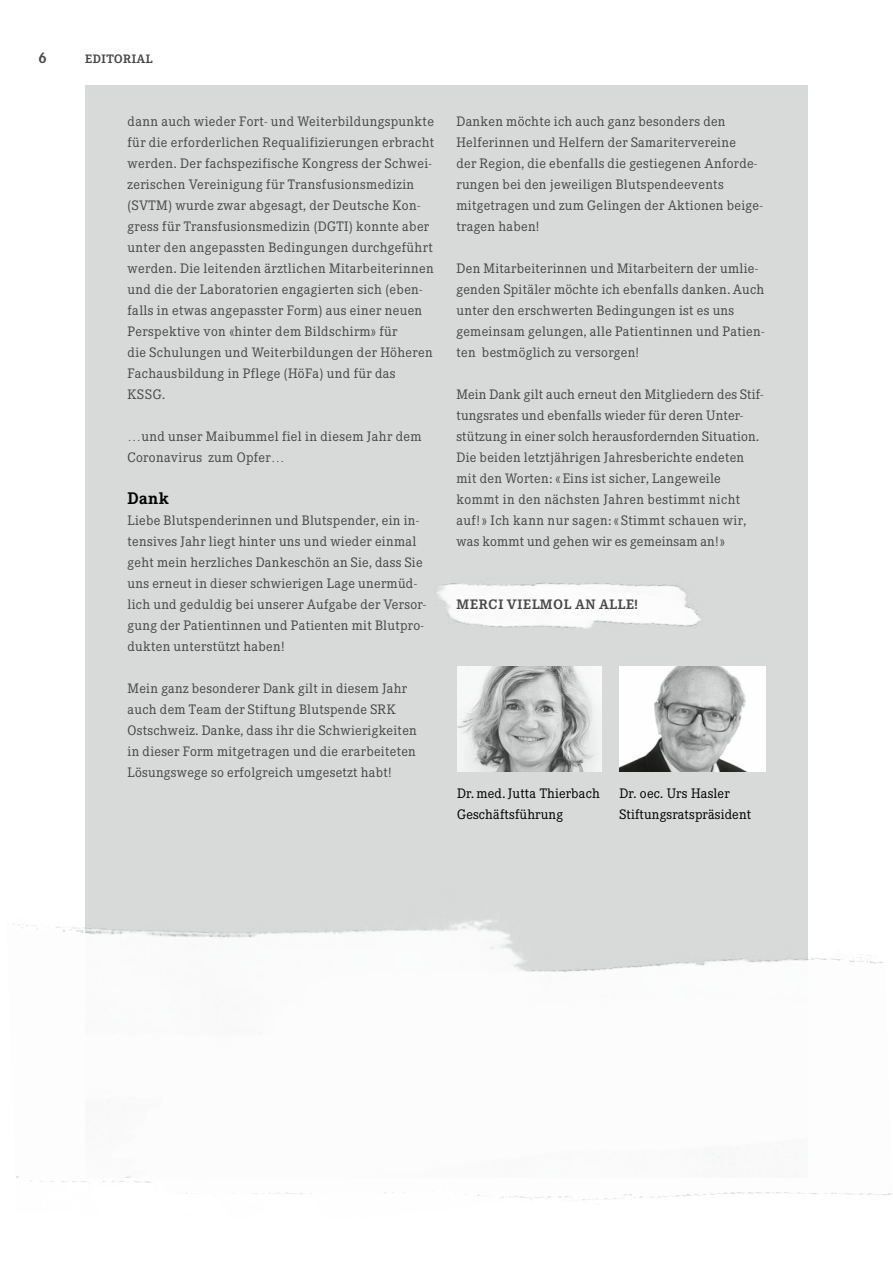
<style>
.page{position:relative;width:893px;height:1263px;background:#fff}
.page>*{position:absolute;margin:0;border:0;box-sizing:border-box;transform-origin:0 0}
.t1{font:700 16.5px "Corporate EBQ";color:#000}
.t2{font:700 15px "Corporate EBQ";color:#474847}
.t3{font:13.5px/21px "Corporate EBQ";letter-spacing:.02em;color:#474847}
.t4{font:13.5px/21px "Corporate EBQ";letter-spacing:.01em;color:#000}
.t5{font:700 13.5px "Corporate EBQ";letter-spacing:.055em;color:#474847}
.t6{font:700 12px "Corporate EBQ";letter-spacing:.045em;color:#474847}
</style>
<div class="page">
<div style="left:85px;top:85px;width:723px;height:1093px;background:#d8dada"></div>
<img style="left:437px;top:578px;width:264px;height:51px">
<img style="left:619px;top:666px;width:146px;height:38px">
<img style="left:457px;top:666px;width:145px;height:38px">
<img style="left:13px;top:704px;width:879px;height:496px">
<p class="t2" style="left:38px;top:48px;width:10px">6</p>
<p class="t6" style="left:85px;top:52px;width:69px">EDITORIAL</p>
<p class="t3" style="left:128px;top:111px;width:308px">dann auch wieder Fort- und Weiterbildungspunkte für die erforderlichen Requalifizierungen erbracht werden. Der fachspezifische Kongress der Schwei&shy;zerischen Vereinigung für Transfusionsmedizin (SVTM) wurde zwar abgesagt, der Deutsche Kon&shy;gress für Transfusionsmedizin (DGTI) konnte aber unter den angepassten Bedingungen durchgeführt werden. Die leitenden ärztlichen Mitarbeiterinnen und die der Laboratorien engagierten sich (eben&shy;falls in etwas angepasster Form) aus einer neuen Perspektive von «hinter dem Bildschirm» für<br>die Schulungen und Weiterbildungen der Höheren Fachausbildung in Pflege (HöFa) und für das KSSG.</p>
<p class="t3" style="left:128px;top:426px;width:296px">…und unser Maibummel fiel in diesem Jahr dem<br>Coronavirus zum Opfer…</p>
<p class="t1" style="left:128px;top:488px;width:43px">Dank</p>
<p class="t3" style="left:128px;top:510px;width:300px">Liebe Blutspenderinnen und Blutspender, ein in&shy;tensives Jahr liegt hinter uns und wieder einmal geht mein herzliches Dankeschön an Sie, dass Sie uns erneut in dieser schwierigen Lage unermüd&shy;lich und geduldig bei unserer Aufgabe der Versor&shy;gung der Patientinnen und Patienten mit Blutpro&shy;dukten unterstützt haben!</p>
<p class="t3" style="left:128px;top:678px;width:291px">Mein ganz besonderer Dank gilt in diesem Jahr auch dem Team der Stiftung Blutspende SRK Ostschweiz. Danke, dass ihr die Schwierigkeiten in dieser Form mitgetragen und die erarbeiteten Lösungswege so erfolgreich umgesetzt habt!</p>
<p class="t3" style="left:456px;top:111px;width:308px">Danken möchte ich auch ganz besonders den Helferinnen und Helfern der Samaritervereine<br>der Region, die ebenfalls die gestiegenen Anforde&shy;rungen bei den jeweiligen Blutspendeevents mitgetragen und zum Gelingen der Aktionen beige&shy;tragen haben!</p>
<p class="t3" style="left:456px;top:258px;width:309px">Den Mitarbeiterinnen und Mitarbeitern der umlie&shy;genden Spitäler möchte ich ebenfalls danken. Auch unter den erschwerten Bedingungen ist es uns gemeinsam gelungen, alle Patientinnen und Patien&shy;ten bestmöglich zu versorgen!</p>
<p class="t3" style="left:456px;top:384px;width:308px">Mein Dank gilt auch erneut den Mitgliedern des Stif&shy;tungsrates und ebenfalls wieder für deren Unter&shy;stützung in einer solch herausfordernden Situation.<br>Die beiden letztjährigen Jahresberichte endeten mit den Worten: « Eins ist sicher, Langeweile kommt in den nächsten Jahren bestimmt nicht auf! » Ich kann nur sagen: « Stimmt schauen wir, was kommt und gehen wir es gemeinsam an!»</p>
<p class="t5" style="left:456px;top:596px;width:183px">MERCI VIELMOL AN ALLE!</p>
<p class="t4" style="left:457px;top:783px;width:144px">Dr. med. Jutta Thierbach<br>Geschäftsführung</p>
<p class="t4" style="left:619px;top:783px;width:133px">Dr. oec. Urs Hasler<br>Stiftungsratspräsident</p>
</div>
